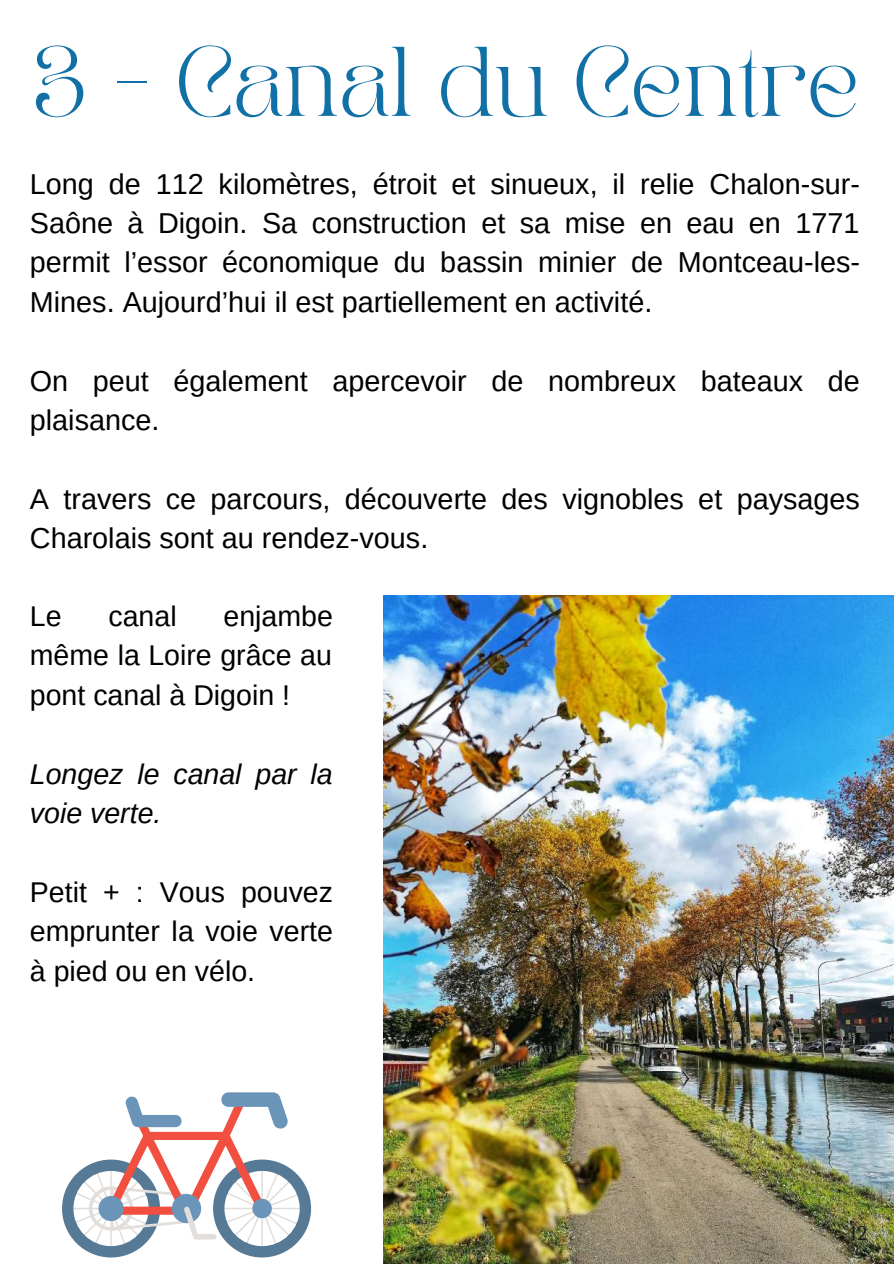
<style>
.page{position:relative;width:894px;height:1264px;background:#fff}
.page>*{position:absolute;margin:0;border:0;box-sizing:border-box;transform-origin:0 0}
.t1{font:69px "TAN PEARL Regular";color:#1171a6}
.t2{font:28.8px/39.5px "Arimo";color:#000}
.t3{font:28.5px/39.5px "Arimo";color:#000;text-align:justify}
.t4{font:italic 28.5px/39.5px "Arimo";color:#000}
.t5{font:19.5px "Tenor Sans";color:#1b1b1b}
</style>
<div class="page">
<img style="left:383px;top:595px;width:510px;height:668px">
<svg style="left:62px;top:1092px;width:249px;height:165px"></svg>
<h1 class="t1" style="left:30px;top:45px;width:830px">3 - Canal du Centre</h1>
<p class="t2" style="left:30px;top:164px;width:831px;text-align:justify">Long de 112 kilomètres, étroit et sinueux, il relie Chalon-sur-Saône à Digoin. Sa construction et sa mise en eau en 1771 permit l’essor économique du bassin minier de Montceau-les-Mines. Aujourd’hui il est partiellement en activité.</p>
<p class="t2" style="left:30px;top:361px;width:831px">On peut également apercevoir de nombreux bateaux de plaisance.</p>
<p class="t2" style="left:30px;top:479px;width:831px">A travers ce parcours, découverte des vignobles et paysages<br>Charolais sont au rendez-vous.</p>
<p class="t3" style="left:30px;top:596px;width:304px;text-indent:193px">enjambe même la Loire grâce au pont canal à Digoin !</p>
<p class="t3" style="left:30px;top:596px;width:33px">Le</p>
<p class="t3" style="left:108px;top:596px;width:70px">canal</p>
<p class="t4" style="left:30px;top:754px;width:304px">Longez le canal par la voie verte.</p>
<p class="t3" style="left:30px;top:872px;width:304px">Petit + : Vous pouvez emprunter la voie verte à pied ou en vélo.</p>
<p class="t5" style="left:850px;top:1222px;width:18px">12</p>
</div>
